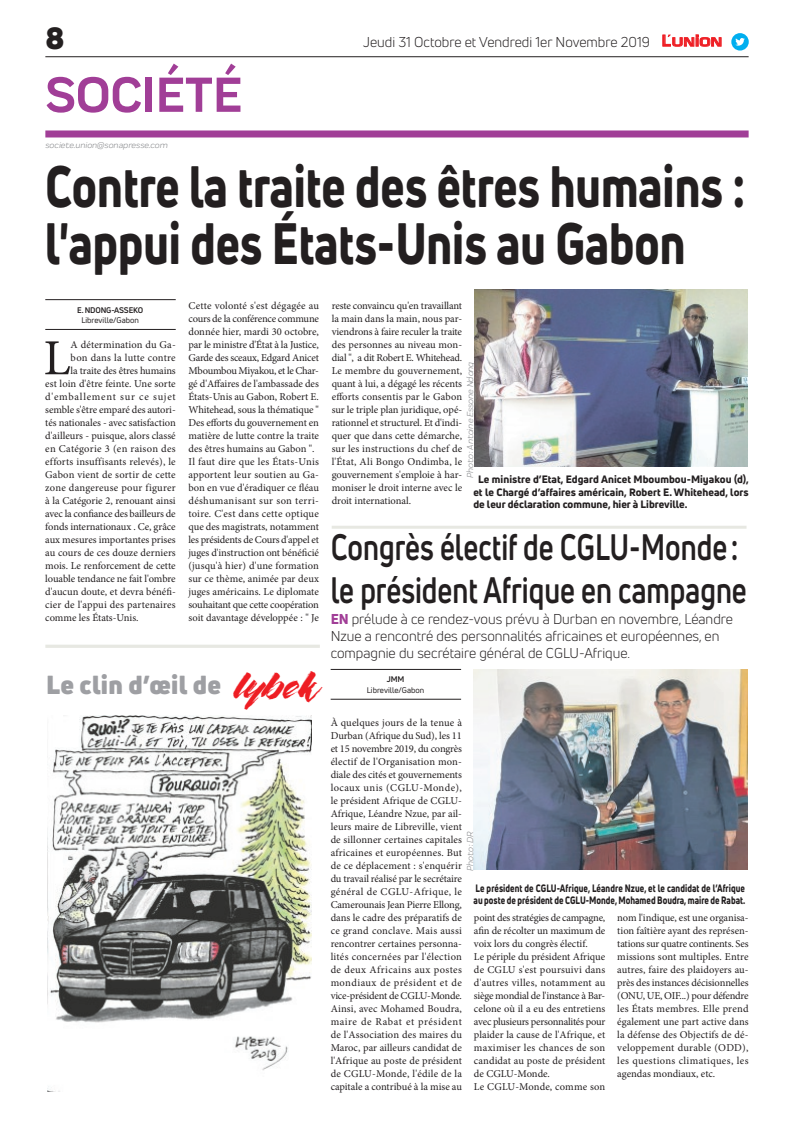
<style>
.page{position:relative;width:794px;height:1129px;background:#fff}
.page>*{position:absolute;margin:0;border:0;box-sizing:border-box;transform-origin:0 0}
.t1{font:800 57px/57px "Uni Neue";color:#231f20;scale:.8 1}
.t2{font:700 51px "Praktika";color:#a13e97}
.t3{font:50.5px "Minion Pro";color:#231f20}
.t4{font:700 36px/43.2px "Uni Neue";color:#231f20;scale:.79 1}
.t5{font:900 30px "Uni Neue";color:#231f20}
.t6{font:900 25.6px "Uni Neue";letter-spacing:.01em;color:#9e9fa3}
.t7{font:14px/16.8px "Uni Neue";color:#231f20}
.t8{font:10.5px/13px "Minion Pro";color:#231f20;text-align:justify}
.t9{font:800 10.5px/12.6px "Uni Neue";color:#231f20;text-align:justify}
.t10{font:800 10.5px/12.6px "Uni Neue";color:#231f20;scale:.8 1}
.t11{font:10.5px "Minion Pro";letter-spacing:.025em;color:#231f20}
.t12{font:10.5px "Minion Pro";letter-spacing:.02em;color:#231f20}
.t13{font:10.5px "Minion Pro";letter-spacing:.07em;color:#231f20}
.t14{font:italic 9px "Praktika";color:#818386}
.t15{font:8px "Uni Neue";color:#231f20}
.t16{font:700 8px "Uni Neue";letter-spacing:-.02em;color:#231f20}
.s1{font-family:"Eurostile";font-weight:600;font-size:14.9px;color:#ee1d23}
.s2{font-family:"Eurostile";font-weight:600;font-size:11.4px;color:#ee1d23}
.s3{font-weight:800;color:#a13e97}
.s4{font-family:"The Flower City";font-weight:400;font-size:40.3px;color:#ee1d23}
</style>
<div class="page">
<hr style="left:45px;top:56px;width:703px;height:1px;background:#231f20">
<div style="left:45px;top:130px;width:703px;height:7px;background:#a13e97"></div>
<svg style="left:662px;top:34px;width:60px;height:13px"></svg>
<div style="left:731px;top:33px;width:17px;height:18px;background:#00aeef;border-radius:50%"></div>
<svg style="left:735px;top:38px;width:10px;height:8px"></svg>
<hr style="left:45px;top:644px;width:275px;height:3px;background:#e7e8e2">
<img style="left:47px;top:715px;width:264px;height:376px">
<hr style="left:45px;top:329px;width:131px;height:1px;background:#231f20">
<hr style="left:45px;top:299px;width:131px;height:1px;background:#231f20">
<hr style="left:331px;top:698px;width:130px;height:1px;background:#231f20">
<hr style="left:331px;top:669px;width:130px;height:1px;background:#231f20">
<img style="left:473px;top:669px;width:274px;height:200px">
<img style="left:474px;top:289px;width:274px;height:177px">
<hr style="left:332px;top:525px;width:414px;height:3px;background:#e7e8e2">
<h3 class="t5" style="left:45px;top:17px;width:21px">8</h3>
<h2 class="t2" style="left:45px;top:54px;width:198px">SOCIÉTÉ</h2>
<p class="t14" style="left:45px;top:139px;width:124px">societe.union@sonapresse.com</p>
<h3 class="t7" style="left:363px;top:33px;width:360px">Jeudi 31 Octobre et Vendredi 1er Novembre 2019 <span class="s1">L</span><span class="s2">UNION</span></h3>
<h1 class="t1" style="left:45px;top:157px;width:876px">Contre la traite des êtres humains : l'appui des États-Unis au Gabon</h1>
<p class="t16" style="left:77px;top:304px;width:68px">E. NDONG-ASSEKO</p>
<p class="t15" style="left:81px;top:315px;width:59px">Libreville/Gabon</p>
<p class="t8" style="left:188px;top:299px;width:132px;text-align:left">Cette volonté s'est dégagée au cours de la conférence commune donnée hier, mardi 30 octobre, par le ministre d'État à la Justice,<br>Garde des sceaux, Edgard Anicet<br>Mboumbou Miyakou, et le Char&shy;gé d'Affaires de l'ambassade des<br>États-Unis au Gabon, Robert E.<br>Whitehead, sous la thématique "<br>Des efforts du gouvernement en matière de lutte contre la traite des êtres humains au Gabon ".<br>Il faut dire que les États-Unis apportent leur soutien au Ga&shy;bon en vue d'éradiquer ce fléau déshumanisant sur son terri&shy;toire. C'est dans cette optique que des magistrats, notamment les présidents de Cours d'appel et juges d'instruction ont bénéficié (jusqu'à hier) d'une formation sur ce thème, animée par deux juges américains. Le diplomate souhaitant que cette coopération soit davantage développée : " Je</p>
<p class="t8" style="left:332px;top:299px;width:132px">reste convaincu qu'en travaillant la main dans la main, nous par&shy;viendrons à faire reculer la traite des personnes au niveau mon&shy;dial ", a dit Robert E. Whitehead.<br>Le membre du gouvernement, quant à lui, a dégagé les récents efforts consentis par le Gabon sur le triple plan juridique, opé&shy;rationnel et structurel. Et d'indi&shy;quer que dans cette démarche, sur les instructions du chef de l'État, Ali Bongo Ondimba, le gouvernement s'emploie à har&shy;moniser le droit interne avec le droit international.</p>
<h3 class="t3" style="left:43px;top:324px;width:29px">L</h3>
<p class="t8" style="left:71px;top:338px;width:107px">A détermination du Ga-</p>
<p class="t8" style="left:71px;top:351px;width:107px">bon dans la lutte contre</p>
<p class="t8" style="left:71px;top:364px;width:107px">la traite des êtres humains</p>
<p class="t8" style="left:45px;top:377px;width:132px">est loin d'être feinte. Une sorte</p>
<p class="t13" style="left:45px;top:390px;width:132px">d'emballement sur ce sujet</p>
<p class="t8" style="left:45px;top:403px;width:132px">semble s'être emparé des autori-</p>
<p class="t8" style="left:45px;top:416px;width:132px">tés nationales - avec satisfaction</p>
<p class="t8" style="left:45px;top:429px;width:132px">d'ailleurs - puisque, alors classé</p>
<p class="t11" style="left:45px;top:442px;width:132px">en Catégorie 3 (en raison des</p>
<p class="t8" style="left:45px;top:455px;width:132px">efforts insuffisants relevés), le</p>
<p class="t8" style="left:45px;top:468px;width:132px">Gabon vient de sortir de cette</p>
<p class="t11" style="left:45px;top:481px;width:132px">zone dangereuse pour figurer</p>
<p class="t8" style="left:45px;top:494px;width:132px">à la Catégorie 2, renouant ainsi</p>
<p class="t8" style="left:45px;top:507px;width:132px">avec la confiance des bailleurs de</p>
<p class="t8" style="left:45px;top:520px;width:132px">fonds internationaux . Ce, grâce</p>
<p class="t8" style="left:45px;top:533px;width:132px">aux mesures importantes prises</p>
<p class="t8" style="left:45px;top:546px;width:132px">au cours de ces douze derniers</p>
<p class="t8" style="left:45px;top:559px;width:132px">mois. Le renforcement de cette</p>
<p class="t8" style="left:45px;top:572px;width:132px">louable tendance ne fait l'ombre</p>
<p class="t8" style="left:45px;top:585px;width:132px">d'aucun doute, et devra bénéfi-</p>
<p class="t12" style="left:45px;top:598px;width:132px">cier de l'appui des partenaires</p>
<p class="t8" style="left:45px;top:611px;width:95px">comme les États-Unis.</p>
<p class="t14" style="left:463px;top:478px;width:118px;rotate:-90deg">Photo : Antoine Essone Ndong</p>
<p class="t9" style="left:473px;top:472px;width:277px;text-indent:5px">Le ministre d’Etat, Edgard Anicet Mboumbou-Miyakou (d), et le Chargé d’affaires américain, Robert E. Whitehead, lors de leur déclaration commune, hier à Libreville.</p>
<h3 class="t4" style="left:331px;top:525px;width:528px">Congrès électif de CGLU-Monde: le président Afrique en campagne</h3>
<h3 class="t7" style="left:331px;top:610px;width:404px"><span class="s3">EN</span> prélude à ce rendez-vous prévu à Durban en novembre, Léandre<br>Nzue a rencontré des personnalités africaines et européennes, en compagnie du secrétaire général de CGLU-Afrique.</h3>
<h3 class="t6" style="left:46px;top:667px;width:271px">Le clin d’œil de <span class="s4">lybek</span></h3>
<p class="t16" style="left:387px;top:674px;width:19px">JMM</p>
<p class="t15" style="left:367px;top:685px;width:59px">Libreville/Gabon</p>
<p class="t8" style="left:331px;top:715px;width:133px">À quelques jours de la tenue à Durban (Afrique du Sud), les 11 et 15 novembre 2019, du congrès électif de l'Organisation mon&shy;diale des cités et gouvernements locaux unis (CGLU-Monde), le président Afrique de CGLU-Afrique, Léandre Nzue, par ail&shy;leurs maire de Libreville, vient de sillonner certaines capitales africaines et européennes. But de ce déplacement : s'enquérir du travail réalisé par le secrétaire général de CGLU-Afrique, le Camerounais Jean Pierre Ellong, dans le cadre des préparatifs de ce grand conclave. Mais aussi rencontrer certaines personna&shy;lités concernées par l'élection de deux Africains aux postes mondiaux de président et de vice-président de CGLU-Monde.<br>Ainsi, avec Mohamed Boudra, maire de Rabat et président de l'Association des maires du Maroc, par ailleurs candidat de l'Afrique au poste de président de CGLU-Monde, l'édile de la capitale a contribué à la mise au</p>
<p class="t14" style="left:463px;top:870px;width:41px;rotate:-90deg">Photo : DR</p>
<p class="t10" style="left:473px;top:881px;width:341px">Le président de CGLU-Afrique, Léandre Nzue, et le candidat de l’Afrique au poste de président de CGLU-Monde, Mohamed Boudra, maire de Rabat.</p>
<p class="t8" style="left:474px;top:910px;width:133px;text-align:left">point des stratégies de campagne, afin de récolter un maximum de voix lors du congrès électif.<br>Le périple du président Afrique de CGLU s'est poursuivi dans d'autres villes, notamment au siège mondial de l'instance à Bar&shy;celone où il a eu des entretiens avec plusieurs personnalités pour plaider la cause de l'Afrique, et maximiser les chances de son candidat au poste de président de CGLU-Monde.<br>Le CGLU-Monde, comme son</p>
<p class="t8" style="left:617px;top:910px;width:133px">nom l'indique, est une organisa&shy;tion faîtière ayant des représen&shy;tations sur quatre continents. Ses missions sont multiples. Entre autres, faire des plaidoyers au&shy;près des instances décisionnelles (ONU, UE, OIF...) pour défendre les États membres. Elle prend également une part active dans la défense des Objectifs de dé&shy;veloppement durable (ODD), les questions climatiques, les agendas mondiaux, etc.</p>
</div>
